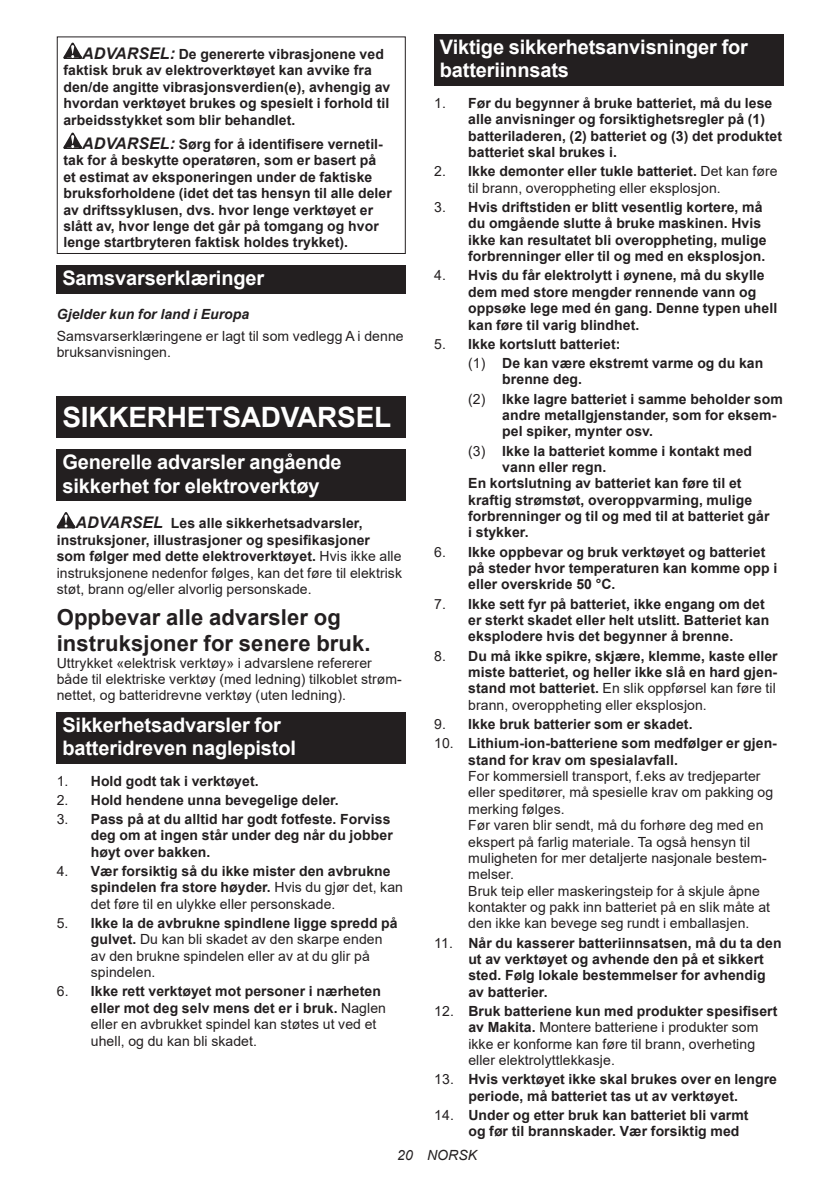
<style>
.page{position:relative;width:840px;height:1191px;background:#fff}
.page>*{position:absolute;margin:0;border:0;box-sizing:border-box;transform-origin:0 0}
.t1{font:700 28px "Arial";letter-spacing:-.01em;color:#fff}
.t2{font:700 22px/25.8px "Arial";letter-spacing:.005em;color:#231f20}
.t3{font:700 20px/23.4px "Arial";letter-spacing:-.01em;color:#fff}
.t4{font:700 14px/16.4px "Arial";letter-spacing:.005em;color:#231f20}
.t5{font:14px/16.4px "Arial";letter-spacing:.005em;color:#231f20}
.t6{font:italic 700 14px "Arial";letter-spacing:.005em;color:#231f20}
.t7{font:italic 14px "Arial";letter-spacing:.005em;color:#231f20}
.s1{font-style:italic;font-size:16px}
.s2{font-weight:400}
.s3{font-weight:700}
</style>
<div class="page">
<svg style="left:63px;top:43px;width:19px;height:16px"></svg>
<svg style="left:63px;top:133px;width:19px;height:16px"></svg>
<div style="left:57px;top:36px;width:348px;height:218px;border:1px solid #231f20"></div>
<div style="left:57px;top:265px;width:348px;height:29px;background:#231f20"></div>
<div style="left:57px;top:397px;width:348px;height:41px;background:#231f20"></div>
<div style="left:57px;top:449px;width:348px;height:52px;background:#231f20"></div>
<svg style="left:57px;top:512px;width:18px;height:16px"></svg>
<div style="left:57px;top:711px;width:348px;height:52px;background:#231f20"></div>
<div style="left:434px;top:34px;width:348px;height:52px;background:#231f20"></div>
<p class="t4" style="left:63px;top:46px;width:328px;text-indent:19px"><span class="s1">ADVARSEL:</span> De genererte vibrasjonene ved faktisk bruk av elektroverktøyet kan avvike fra den/de angitte vibrasjonsverdien(e), avhengig av hvordan verktøyet brukes og spesielt i forhold til arbeidsstykket som blir behandlet.</p>
<p class="t4" style="left:63px;top:136px;width:330px;text-indent:19px"><span class="s1">ADVARSEL:</span> Sørg for å identifisere vernetil&shy;tak for å beskytte operatøren, som er basert på et estimat av eksponeringen under de faktiske bruksforholdene (idet det tas hensyn til alle deler av driftssyklusen, dvs. hvor lenge verktøyet er slått av, hvor lenge det går på tomgang og hvor lenge startbryteren faktisk holdes trykket).</p>
<h3 class="t3" style="left:62px;top:267px;width:203px">Samsvarserklæringer</h3>
<p class="t6" style="left:57px;top:304px;width:194px">Gjelder kun for land i Europa</p>
<p class="t5" style="left:57px;top:327px;width:348px">Samsvarserklæringene er lagt til som vedlegg A i denne bruksanvisningen.</p>
<h1 class="t1" style="left:62px;top:397px;width:330px">SIKKERHETSADVARSEL</h1>
<h3 class="t3" style="left:62px;top:451px;width:281px">Generelle advarsler angående sikkerhet for elektroverktøy</h3>
<p class="t4" style="left:57px;top:515px;width:346px;text-indent:19px"><span class="s1">ADVARSEL</span> Les alle sikkerhetsadvarsler, instruksjoner, illustrasjoner og spesifikasjoner som følger med dette elektroverktøyet. <span class="s2">Hvis ikke alle instruksjonene nedenfor følges, kan det føre til elektrisk støt, brann og/eller alvorlig personskade.</span></p>
<h2 class="t2" style="left:57px;top:605px;width:315px">Oppbevar alle advarsler og instruksjoner for senere bruk.</h2>
<p class="t5" style="left:57px;top:654px;width:346px">Uttrykket «elektrisk verktøy» i advarslene refererer både til elektriske verktøy (med ledning) tilkoblet strøm&shy;nettet, og batteridrevne verktøy (uten ledning).</p>
<h3 class="t3" style="left:62px;top:713px;width:235px">Sikkerhetsadvarsler for batteridreven naglepistol</h3>
<p class="t4" style="left:57px;top:772px;width:203px"><span class="s2">1.</span> Hold godt tak i verktøyet.</p>
<p class="t4" style="left:57px;top:792px;width:283px"><span class="s2">2.</span> Hold hendene unna bevegelige deler.</p>
<p class="t4" style="left:91px;top:811px;width:303px;text-indent:-34px"><span class="s2">3.</span> Pass på at du alltid har godt fotfeste. Forviss deg om at ingen står under deg når du jobber høyt over bakken.</p>
<p class="t4" style="left:91px;top:863px;width:313px;text-indent:-34px"><span class="s2">4.</span> Vær forsiktig så du ikke mister den avbrukne spindelen fra store høyder. <span class="s2">Hvis du gjør det, kan det føre til en ulykke eller personskade.</span></p>
<p class="t5" style="left:91px;top:914px;width:308px;text-indent:-34px">5. <span class="s3">Ikke la de avbrukne spindlene ligge spredd på gulvet.</span> Du kan bli skadet av den skarpe enden av den brukne spindelen eller av at du glir på spindelen.</p>
<p class="t5" style="left:91px;top:983px;width:296px;text-indent:-34px">6. <span class="s3">Ikke rett verktøyet mot personer i nærheten eller mot deg selv mens det er i bruk.</span> Naglen eller en avbrukket spindel kan støtes ut ved et uhell, og du kan bli skadet.</p>
<h3 class="t3" style="left:439px;top:36px;width:309px">Viktige sikkerhetsanvisninger for batteriinnsats</h3>
<p class="t4" style="left:468px;top:95px;width:315px;text-indent:-34px"><span class="s2">1.</span> Før du begynner å bruke batteriet, må du lese alle anvisninger og forsiktighetsregler på (1) batteriladeren, (2) batteriet og (3) det produktet batteriet skal brukes i.</p>
<p class="t5" style="left:468px;top:163px;width:311px;text-indent:-34px">2. <span class="s3">Ikke demonter eller tukle batteriet.</span> Det kan føre til brann, overoppheting eller eksplosjon.</p>
<p class="t4" style="left:468px;top:199px;width:299px;text-indent:-34px"><span class="s2">3.</span> Hvis driftstiden er blitt vesentlig kortere, må du omgående slutte å bruke maskinen. Hvis ikke kan resultatet bli overoppheting, mulige forbrenninger eller til og med en eksplosjon.</p>
<p class="t4" style="left:468px;top:267px;width:310px;text-indent:-34px"><span class="s2">4.</span> Hvis du får elektrolytt i øynene, må du skylle dem med store mengder rennende vann og oppsøke lege med én gang. Denne typen uhell kan føre til varig blindhet.</p>
<p class="t4" style="left:468px;top:334px;width:296px;line-height:19.2px;text-indent:-34px"><span class="s2">5.</span> Ikke kortslutt batteriet:<br><span class="s2">(1)</span> De kan være ekstremt varme og du kan</p>
<p class="t4" style="left:468px;top:370px;width:316px;line-height:19.2px;text-indent:34px">brenne deg.<br><span class="s2">(2)</span> Ikke lagre batteriet i samme beholder som</p>
<p class="t4" style="left:502px;top:407px;width:275px">andre metallgjenstander, som for eksem&shy;pel spiker, mynter osv.</p>
<p class="t4" style="left:468px;top:442px;width:285px"><span class="s2">(3)</span> Ikke la batteriet komme i kontakt med</p>
<p class="t4" style="left:502px;top:459px;width:105px">vann eller regn.</p>
<p class="t4" style="left:468px;top:475px;width:274px">En kortslutning av batteriet kan føre til et</p>
<p class="t4" style="left:468px;top:492px;width:285px">kraftig strømstøt, overoppvarming, mulige</p>
<p class="t4" style="left:468px;top:508px;width:302px">forbrenninger og til og med til at batteriet går</p>
<p class="t4" style="left:468px;top:524px;width:62px">i stykker.</p>
<p class="t4" style="left:468px;top:544px;width:310px;text-indent:-34px"><span class="s2">6.</span> Ikke oppbevar og bruk verktøyet og batteriet på steder hvor temperaturen kan komme opp i eller overskride 50 °C.</p>
<p class="t4" style="left:468px;top:595px;width:302px;text-indent:-34px"><span class="s2">7.</span> Ikke sett fyr på batteriet, ikke engang om det er sterkt skadet eller helt utslitt. Batteriet kan eksplodere hvis det begynner å brenne.</p>
<p class="t4" style="left:468px;top:647px;width:311px;text-indent:-34px"><span class="s2">8.</span> Du må ikke spikre, skjære, klemme, kaste eller miste batteriet, og heller ikke slå en hard gjen&shy;stand mot batteriet. <span class="s2">En slik oppførsel kan føre til brann, overoppheting eller eksplosjon.</span></p>
<p class="t4" style="left:434px;top:716px;width:260px"><span class="s2">9.</span> Ikke bruk batterier som er skadet.</p>
<p class="t4" style="left:468px;top:735px;width:310px;text-indent:-34px"><span class="s2">10.</span> Lithium-ion-batteriene som medfølger er gjen&shy;stand for krav om spesialavfall.</p>
<p class="t5" style="left:468px;top:768px;width:306px">For kommersiell transport, f.eks av tredjeparter eller speditører, må spesielle krav om pakking og merking følges.<br>Før varen blir sendt, må du forhøre deg med en ekspert på farlig materiale. Ta også hensyn til muligheten for mer detaljerte nasjonale bestem&shy;melser.<br>Bruk teip eller maskeringsteip for å skjule åpne kontakter og pakk inn batteriet på en slik måte at den ikke kan bevege seg rundt i emballasjen.</p>
<p class="t4" style="left:468px;top:934px;width:314px;text-indent:-34px"><span class="s2">11.</span> Når du kasserer batteriinnsatsen, må du ta den ut av verktøyet og avhende den på et sikkert sted. Følg lokale bestemmelser for avhendig av batterier.</p>
<p class="t5" style="left:468px;top:1002px;width:310px;text-indent:-34px">12. <span class="s3">Bruk batteriene kun med produkter spesifisert av Makita.</span> Montere batteriene i produkter som ikke er konforme kan føre til brann, overheting eller elektrolyttlekkasje.</p>
<p class="t4" style="left:434px;top:1071px;width:344px;text-align:center"><span class="s2">13.</span> Hvis verktøyet ikke skal brukes over en lengre periode, må batteriet tas ut av verktøyet.</p>
<p class="t4" style="left:468px;top:1107px;width:281px;text-indent:-34px"><span class="s2">14.</span> Under og etter bruk kan batteriet bli varmt og før til brannskader. Vær forsiktig med</p>
<p class="t7" style="left:397px;top:1146px;width:81px">20 NORSK</p>
</div>
